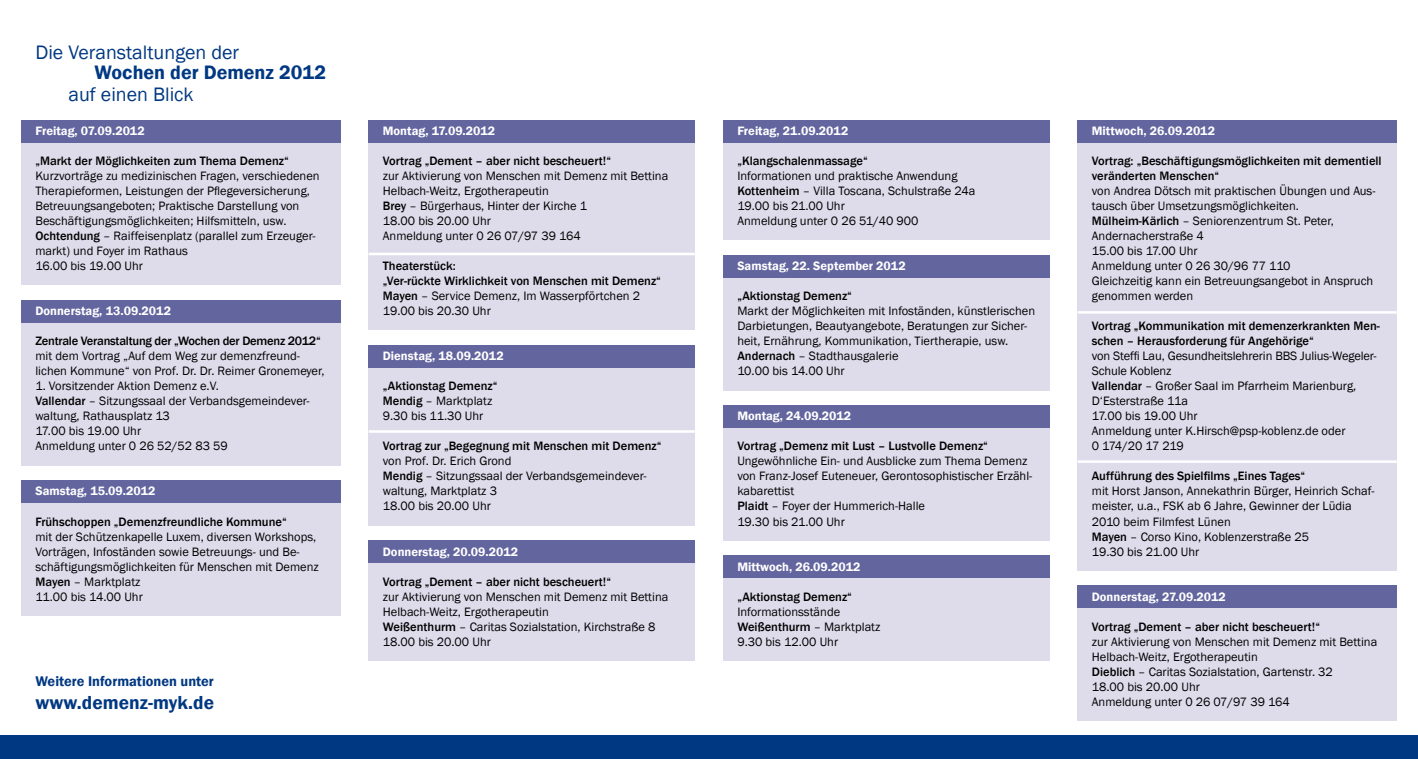
<style>
.page{position:relative;width:1418px;height:759px;background:#fff}
.page>*{position:absolute;margin:0;border:0;box-sizing:border-box;transform-origin:0 0}
.t1{font:20px "Franklin Gothic";color:#003882}
.t2{font:600 20px "Franklin Gothic";color:#003882}
.t3{font:600 19.38px "Franklin Gothic";color:#003882}
.t4{font:600 14.38px "Franklin Gothic";color:#003882}
.t5{font:12.5px/15px "Franklin Gothic";color:#000}
.t6{font:500 12.5px/15px "Franklin Gothic";color:#000}
.t7{font:600 12.5px "Franklin Gothic";color:#fff}
.t8{font:500 12.5px "Franklin Gothic";letter-spacing:-.02em;color:#000}
.s1{font-weight:500}
.s2{font-weight:400}
</style>
<div class="page">
<div style="left:369px;top:351px;width:325px;height:174px;background:#dedceb"></div>
<div style="left:369px;top:546px;width:325px;height:114px;background:#dedceb"></div>
<div style="left:369px;top:345px;width:325px;height:23px;background:#63659f"></div>
<div style="left:369px;top:540px;width:325px;height:23px;background:#63659f"></div>
<div style="left:369px;top:126px;width:325px;height:204px;background:#dedceb"></div>
<div style="left:369px;top:120px;width:325px;height:23px;background:#63659f"></div>
<div style="left:21px;top:126px;width:319px;height:159px;background:#dedceb"></div>
<div style="left:723px;top:126px;width:326px;height:114px;background:#dedceb"></div>
<div style="left:723px;top:261px;width:326px;height:129px;background:#dedceb"></div>
<div style="left:723px;top:411px;width:326px;height:129px;background:#dedceb"></div>
<div style="left:723px;top:561px;width:326px;height:99px;background:#dedceb"></div>
<div style="left:1077px;top:591px;width:319px;height:129px;background:#dedceb"></div>
<div style="left:1077px;top:120px;width:319px;height:450px;background:#dedceb"></div>
<div style="left:21px;top:309px;width:319px;height:156px;background:#dedceb"></div>
<div style="left:21px;top:489px;width:319px;height:126px;background:#dedceb"></div>
<div style="left:21px;top:120px;width:319px;height:23px;background:#63659f"></div>
<div style="left:723px;top:120px;width:326px;height:23px;background:#63659f"></div>
<div style="left:1077px;top:120px;width:319px;height:23px;background:#63659f"></div>
<div style="left:723px;top:255px;width:326px;height:23px;background:#63659f"></div>
<div style="left:723px;top:405px;width:326px;height:23px;background:#63659f"></div>
<div style="left:723px;top:555px;width:326px;height:23px;background:#63659f"></div>
<div style="left:1077px;top:585px;width:319px;height:23px;background:#63659f"></div>
<div style="left:21px;top:300px;width:319px;height:23px;background:#63659f"></div>
<div style="left:21px;top:480px;width:319px;height:23px;background:#63659f"></div>
<div style="left:0;top:735px;width:1417px;height:23px;background:#003882"></div>
<hr style="left:369px;top:252px;width:325px;height:3px;background:#fff">
<hr style="left:369px;top:430px;width:325px;height:2px;background:#fff">
<hr style="left:1077px;top:311px;width:319px;height:2px;background:#fff">
<hr style="left:1077px;top:460px;width:319px;height:2px;background:#fff">
<h1 class="t1" style="left:35px;top:40px;width:205px">Die Veranstaltungen der</h1>
<h1 class="t2" style="left:95px;top:60px;width:233px">Wochen der Demenz 2012</h1>
<h1 class="t1" style="left:68px;top:81px;width:127px">auf einen Blick</h1>
<p class="t7" style="left:35px;top:123px;width:111px">Freitag, 07.09.2012</p>
<p class="t6" style="left:35px;top:153px;width:255px">„Markt der Möglichkeiten zum Thema Demenz“</p>
<p class="t5" style="left:35px;top:169px;width:286px">Kurzvorträge zu medizinischen Fragen, verschiedenen Therapieformen, Leistungen der Pflegeversicherung, Betreuungsangeboten; Praktische Darstellung von Beschäftigungsmöglichkeiten; Hilfsmitteln, usw.<br><span class="s1">Ochtendung</span> – Raiffeisenplatz (parallel zum Erzeuger&shy;markt) und Foyer im Rathaus<br>16.00 bis 19.00 Uhr</p>
<p class="t7" style="left:35px;top:303px;width:137px">Donnerstag, 13.09.2012</p>
<p class="t8" style="left:35px;top:333px;width:287px">Zentrale Veranstaltung der „Wochen der Demenz 2012“</p>
<p class="t5" style="left:35px;top:349px;width:291px">mit dem Vortrag „Auf dem Weg zur demenzfreund&shy;lichen Kommune“ von Prof. Dr. Dr. Reimer Gronemeyer,</p>
<p class="t5" style="left:35px;top:379px;width:276px">1. Vorsitzender Aktion Demenz e.V.<br><span class="s1">Vallendar</span> – Sitzungssaal der Verbandsgemeindever&shy;waltung, Rathausplatz 13<br>17.00 bis 19.00 Uhr<br>Anmeldung unter 0 26 52/52 83 59</p>
<p class="t7" style="left:35px;top:483px;width:122px">Samstag, 15.09.2012</p>
<p class="t6" style="left:35px;top:513px;width:253px">Frühschoppen „Demenzfreundliche Kommune“</p>
<p class="t5" style="left:35px;top:529px;width:285px">mit der Schützenkapelle Luxem, diversen Workshops, Vorträgen, Infoständen sowie Betreuungs- und Be&shy;schäftigungsmöglichkeiten für Menschen mit Demenz <span class="s1">Mayen</span> – Marktplatz<br>11.00 bis 14.00 Uhr</p>
<p class="t4" style="left:35px;top:672px;width:180px">Weitere Informationen unter</p>
<h2 class="t3" style="left:35px;top:690px;width:180px">www.demenz-myk.de</h2>
<p class="t7" style="left:383px;top:123px;width:114px">Montag, 17.09.2012</p>
<p class="t6" style="left:383px;top:153px;width:230px">Vortrag „Dement – aber nicht bescheuert!“</p>
<p class="t5" style="left:383px;top:169px;width:287px">zur Aktivierung von Menschen mit Demenz mit Bettina Helbach-Weitz, Ergotherapeutin<br><span class="s1">Brey</span> – Bürgerhaus, Hinter der Kirche 1<br>18.00 bis 20.00 Uhr<br>Anmeldung unter 0 26 07/97 39 164</p>
<p class="t6" style="left:383px;top:258px;width:279px">Theaterstück:<br>„Ver-rückte Wirklichkeit von Menschen mit Demenz“<br>Mayen <span class="s2">– Service Demenz, Im Wasserpförtchen 2<br>19.00 bis 20.30 Uhr</span></p>
<p class="t7" style="left:383px;top:348px;width:122px">Dienstag, 18.09.2012</p>
<p class="t5" style="left:383px;top:379px;width:116px"><span class="s1">„Aktionstag Demenz“<br>Mendig</span> – Marktplatz<br>9.30 bis 11.30 Uhr</p>
<p class="t6" style="left:383px;top:438px;width:280px">Vortrag zur „Begegnung mit Menschen mit Demenz“</p>
<p class="t5" style="left:383px;top:454px;width:265px">von Prof. Dr. Erich Grond<br><span class="s1">Mendig</span> – Sitzungssaal der Verbandsgemeindever&shy;waltung, Marktplatz 3<br>18.00 bis 20.00 Uhr</p>
<p class="t7" style="left:383px;top:543px;width:137px">Donnerstag, 20.09.2012</p>
<p class="t6" style="left:383px;top:573px;width:230px">Vortrag „Dement – aber nicht bescheuert!“</p>
<p class="t5" style="left:383px;top:589px;width:287px">zur Aktivierung von Menschen mit Demenz mit Bettina Helbach-Weitz, Ergotherapeutin<br><span class="s1">Weißenthurm</span> – Caritas Sozialstation, Kirchstraße 8<br>18.00 bis 20.00 Uhr</p>
<p class="t7" style="left:737px;top:123px;width:112px">Freitag, 21.09.2012</p>
<p class="t6" style="left:737px;top:153px;width:132px">„Klangschalenmassage“</p>
<p class="t5" style="left:737px;top:169px;width:239px">Informationen und praktische Anwendung <span class="s1">Kottenheim</span> – Villa Toscana, Schulstraße 24a 19.00 bis 21.00 Uhr<br>Anmeldung unter 0 26 51/40 900</p>
<p class="t7" style="left:737px;top:258px;width:170px">Samstag, 22. September 2012</p>
<p class="t6" style="left:737px;top:288px;width:116px">„Aktionstag Demenz“</p>
<p class="t5" style="left:737px;top:304px;width:299px">Markt der Möglichkeiten mit Infoständen, künstlerischen Darbietungen, Beautyangebote, Beratungen zur Sicher&shy;heit, Ernährung, Kommunikation, Tiertherapie, usw.<br><span class="s1">Andernach</span> – Stadthausgalerie<br>10.00 bis 14.00 Uhr</p>
<p class="t7" style="left:737px;top:408px;width:115px">Montag, 24.09.2012</p>
<p class="t6" style="left:737px;top:438px;width:252px">Vortrag „Demenz mit Lust – Lustvolle Demenz“</p>
<p class="t5" style="left:737px;top:454px;width:296px">Ungewöhnliche Ein- und Ausblicke zum Thema Demenz von Franz-Josef Euteneuer, Gerontosophistischer Erzähl&shy;kabarettist<br><span class="s1">Plaidt</span> – Foyer der Hummerich-Halle<br>19.30 bis 21.00 Uhr</p>
<p class="t7" style="left:737px;top:558px;width:125px">Mittwoch, 26.09.2012</p>
<p class="t6" style="left:737px;top:588px;width:116px">„Aktionstag Demenz“</p>
<p class="t5" style="left:737px;top:604px;width:144px">Informationsstände<br><span class="s1">Weißenthurm</span> – Marktplatz<br>9.30 bis 12.00 Uhr</p>
<p class="t7" style="left:1091px;top:123px;width:125px">Mittwoch, 26.09.2012</p>
<p class="t6" style="left:1091px;top:153px;width:291px">Vortrag: „Beschäftigungsmöglichkeiten mit dementiell veränderten Menschen“</p>
<p class="t5" style="left:1091px;top:184px;width:285px">von Andrea Dötsch mit praktischen Übungen und Aus&shy;tausch über Umsetzungsmöglichkeiten.<br><span class="s1">Mülheim-Kärlich</span> – Seniorenzentrum St. Peter, Andernacherstraße 4<br>15.00 bis 17.00 Uhr<br>Anmeldung unter 0 26 30/96 77 110<br>Gleichzeitig kann ein Betreuungsangebot in Anspruch genommen werden</p>
<p class="t6" style="left:1091px;top:318px;width:289px">Vortrag „Kommunikation mit demenzerkrankten Men&shy;schen – Herausforderung für Angehörige“</p>
<p class="t5" style="left:1091px;top:349px;width:286px">von Steffi Lau, Gesundheitslehrerin BBS Julius-Wegeler-<br>Schule Koblenz<br><span class="s1">Vallendar</span> – Großer Saal im Pfarrheim Marienburg,<br>D‘Esterstraße 11a<br>17.00 bis 19.00 Uhr<br>Anmeldung unter K.Hirsch@psp-koblenz.de oder<br>0 174/20 17 219</p>
<p class="t6" style="left:1091px;top:468px;width:215px">Aufführung des Spielfilms „Eines Tages“</p>
<p class="t5" style="left:1091px;top:484px;width:284px">mit Horst Janson, Annekathrin Bürger, Heinrich Schaf&shy;meister, u.a., FSK ab 6 Jahre, Gewinner der Lüdia 2010 beim Filmfest Lünen<br><span class="s1">Mayen</span> – Corso Kino, Koblenzerstraße 25<br>19.30 bis 21.00 Uhr</p>
<p class="t7" style="left:1091px;top:588px;width:136px">Donnerstag, 27.09.2012</p>
<p class="t6" style="left:1091px;top:618px;width:230px">Vortrag „Dement – aber nicht bescheuert!“</p>
<p class="t5" style="left:1091px;top:634px;width:287px">zur Aktivierung von Menschen mit Demenz mit Bettina Helbach-Weitz, Ergotherapeutin<br><span class="s1">Dieblich</span> – Caritas Sozialstation, Gartenstr. 32<br>18.00 bis 20.00 Uhr<br>Anmeldung unter 0 26 07/97 39 164</p>
</div>
